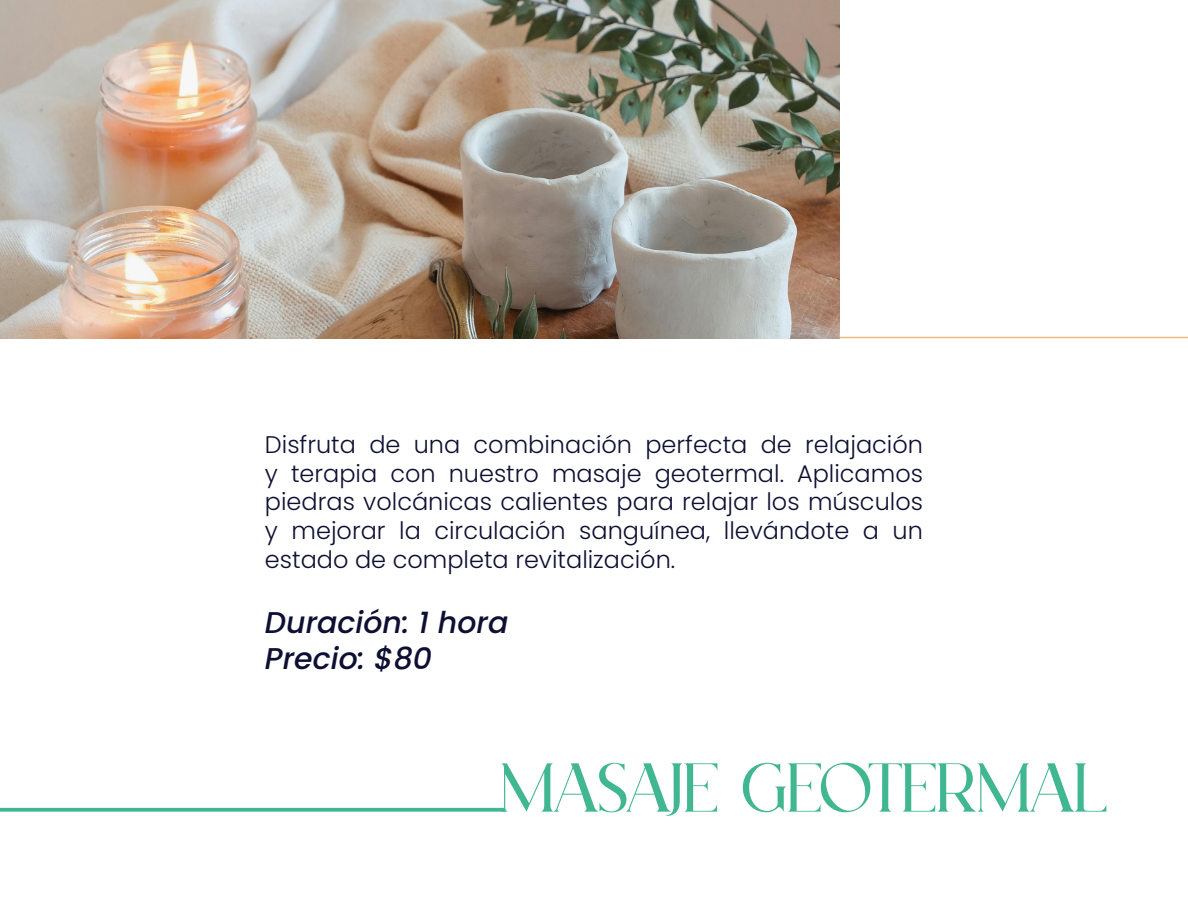
<style>
.page{position:relative;width:1188px;height:918px;background:#fff}
.page>*{position:absolute;margin:0;border:0;box-sizing:border-box;transform-origin:0 0}
.t1{font:69px "BODAR Regular";color:#40b790}
.t2{font:italic 500 30px "Poppins";color:#0d1032}
.t3{font:300 24px/28.8px "Poppins";color:#0d1032;text-align:justify}
</style>
<div class="page">
<hr style="left:634px;top:337px;width:554px;height:1px;background:#ebba78">
<img style="left:0;top:0;width:839px;height:338px">
<svg style="left:0;top:808px;width:505px;height:4px;fill:#40b790"></svg>
<p class="t3" style="left:265px;top:430px;width:660px">Disfruta de una combinación perfecta de relajación y terapia con nuestro masaje geotermal. Aplicamos piedras volcánicas calientes para relajar los músculos y mejorar la circulación sanguínea, llevándote a un estado de completa revitalización.</p>
<p class="t2" style="left:265px;top:605px;width:245px">Duración: 1 hora</p>
<p class="t2" style="left:265px;top:641px;width:169px">Precio: $80</p>
<p class="t1" style="left:500px;top:750px;width:607px">MASAJE GEOTERMAL</p>
</div>
